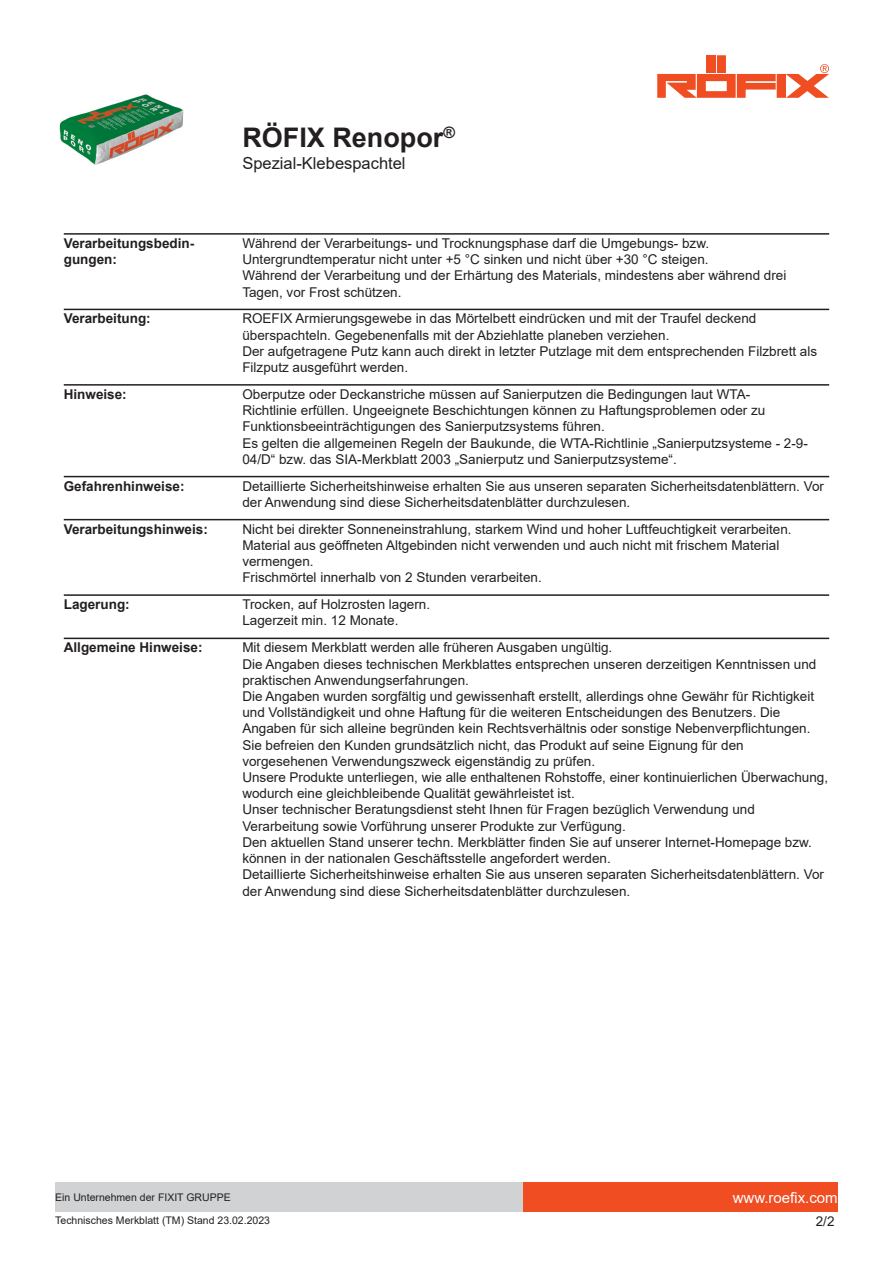
<style>
.page{position:relative;width:893px;height:1263px;background:#fff}
.page>*{position:absolute;margin:0;border:0;box-sizing:border-box;transform-origin:0 0}
.t1{font:700 27px "Arial";color:#231f20}
.t2{font:16.5px "Arial";color:#231f20}
.t3{font:15px "Arial";color:#fff}
.t4{font:13.5px/16.2px "Arial";color:#231f20}
.t5{font:700 13.5px/16.2px "Arial";color:#231f20}
.t6{font:10.5px "Arial";color:#231f20}
</style>
<div class="page">
<img style="left:59px;top:95px;width:125px;height:70px">
<div style="left:717px;top:55px;width:9px;height:18px;background:#f04d22"></div>
<div style="left:707px;top:55px;width:9px;height:18px;background:#f04d22"></div>
<svg style="left:657px;top:64px;width:172px;height:34px"></svg>
<div style="left:523px;top:1182px;width:315px;height:30px;background:#f04d22"></div>
<div style="left:55px;top:1182px;width:468px;height:30px;background:#d1d2d4"></div>
<hr style="left:64px;top:233px;width:765px;height:2px;background:#231f20">
<hr style="left:64px;top:309px;width:765px;height:1px;background:#231f20">
<hr style="left:64px;top:384px;width:765px;height:2px;background:#231f20">
<hr style="left:64px;top:476px;width:765px;height:1px;background:#231f20">
<hr style="left:64px;top:519px;width:765px;height:1px;background:#231f20">
<hr style="left:64px;top:594px;width:765px;height:2px;background:#231f20">
<hr style="left:64px;top:638px;width:765px;height:1px;background:#231f20">
<h1 class="t1" style="left:242px;top:119px;width:214px">RÖFIX Renopor<sup>®</sup></h1>
<p class="t2" style="left:242px;top:152px;width:165px">Spezial-Klebespachtel</p>
<p class="t5" style="left:64px;top:235px;width:132px">Verarbeitungsbedin&shy;gungen:</p>
<p class="t4" style="left:242px;top:235px;width:546px">Während der Verarbeitungs- und Trocknungsphase darf die Umgebungs- bzw.<br>Untergrundtemperatur nicht unter +5 °C sinken und nicht über +30 °C steigen.<br>Während der Verarbeitung und der Erhärtung des Materials, mindestens aber während drei Tagen, vor Frost schützen.</p>
<p class="t5" style="left:64px;top:311px;width:89px">Verarbeitung:</p>
<p class="t4" style="left:242px;top:311px;width:576px">ROEFIX Armierungsgewebe in das Mörtelbett eindrücken und mit der Traufel deckend überspachteln. Gegebenenfalls mit der Abziehlatte planeben verziehen.<br>Der aufgetragene Putz kann auch direkt in letzter Putzlage mit dem entsprechenden Filzbrett als Filzputz ausgeführt werden.</p>
<p class="t5" style="left:64px;top:386px;width:65px">Hinweise:</p>
<p class="t4" style="left:242px;top:386px;width:567px">Oberputze oder Deckanstriche müssen auf Sanierputzen die Bedingungen laut WTA-Richtlinie erfüllen. Ungeeignete Beschichtungen können zu Haftungsproblemen oder zu Funktionsbeeinträchtigungen des Sanierputzsystems führen.<br>Es gelten die allgemeinen Regeln der Baukunde, die WTA-Richtlinie „Sanierputzsysteme - 2-9- 04/D“ bzw. das SIA-Merkblatt 2003 „Sanierputz und Sanierputzsysteme“.</p>
<p class="t5" style="left:64px;top:478px;width:122px">Gefahrenhinweise:</p>
<p class="t4" style="left:242px;top:478px;width:583px">Detaillierte Sicherheitshinweise erhalten Sie aus unseren separaten Sicherheitsdatenblättern. Vor der Anwendung sind diese Sicherheitsdatenblätter durchzulesen.</p>
<p class="t5" style="left:64px;top:521px;width:146px">Verarbeitungshinweis:</p>
<p class="t4" style="left:242px;top:521px;width:551px">Nicht bei direkter Sonneneinstrahlung, starkem Wind und hoher Luftfeuchtigkeit verarbeiten.<br>Material aus geöffneten Altgebinden nicht verwenden und auch nicht mit frischem Material vermengen.<br>Frischmörtel innerhalb von 2 Stunden verarbeiten.</p>
<p class="t5" style="left:64px;top:596px;width:68px">Lagerung:</p>
<p class="t4" style="left:242px;top:596px;width:189px">Trocken, auf Holzrosten lagern.<br>Lagerzeit min. 12 Monate.</p>
<p class="t5" style="left:64px;top:640px;width:140px">Allgemeine Hinweise:</p>
<p class="t4" style="left:242px;top:639px;width:587px">Mit diesem Merkblatt werden alle früheren Ausgaben ungültig.<br>Die Angaben dieses technischen Merkblattes entsprechen unseren derzeitigen Kenntnissen und praktischen Anwendungserfahrungen.<br>Die Angaben wurden sorgfältig und gewissenhaft erstellt, allerdings ohne Gewähr für Richtigkeit und Vollständigkeit und ohne Haftung für die weiteren Entscheidungen des Benutzers. Die Angaben für sich alleine begründen kein Rechtsverhältnis oder sonstige Nebenverpflichtungen.<br>Sie befreien den Kunden grundsätzlich nicht, das Produkt auf seine Eignung für den vorgesehenen Verwendungszweck eigenständig zu prüfen.<br>Unsere Produkte unterliegen, wie alle enthaltenen Rohstoffe, einer kontinuierlichen Überwachung, wodurch eine gleichbleibende Qualität gewährleistet ist.<br>Unser technischer Beratungsdienst steht Ihnen für Fragen bezüglich Verwendung und Verarbeitung sowie Vorführung unserer Produkte zur Verfügung.<br>Den aktuellen Stand unserer techn. Merkblätter finden Sie auf unserer Internet-Homepage bzw. können in der nationalen Geschäftsstelle angefordert werden.<br>Detaillierte Sicherheitshinweise erhalten Sie aus unseren separaten Sicherheitsdatenblättern. Vor der Anwendung sind diese Sicherheitsdatenblätter durchzulesen.</p>
<p class="t6" style="left:55px;top:1190px;width:177px">Ein Unternehmen der FIXIT GRUPPE</p>
<p class="t3" style="left:733px;top:1187px;width:107px">www.roefix.com</p>
<p class="t6" style="left:55px;top:1213px;width:216px">Technisches Merkblatt (TM) Stand 23.02.2023</p>
<p class="t4" style="left:816px;top:1213px;width:20px">2/2</p>
</div>
